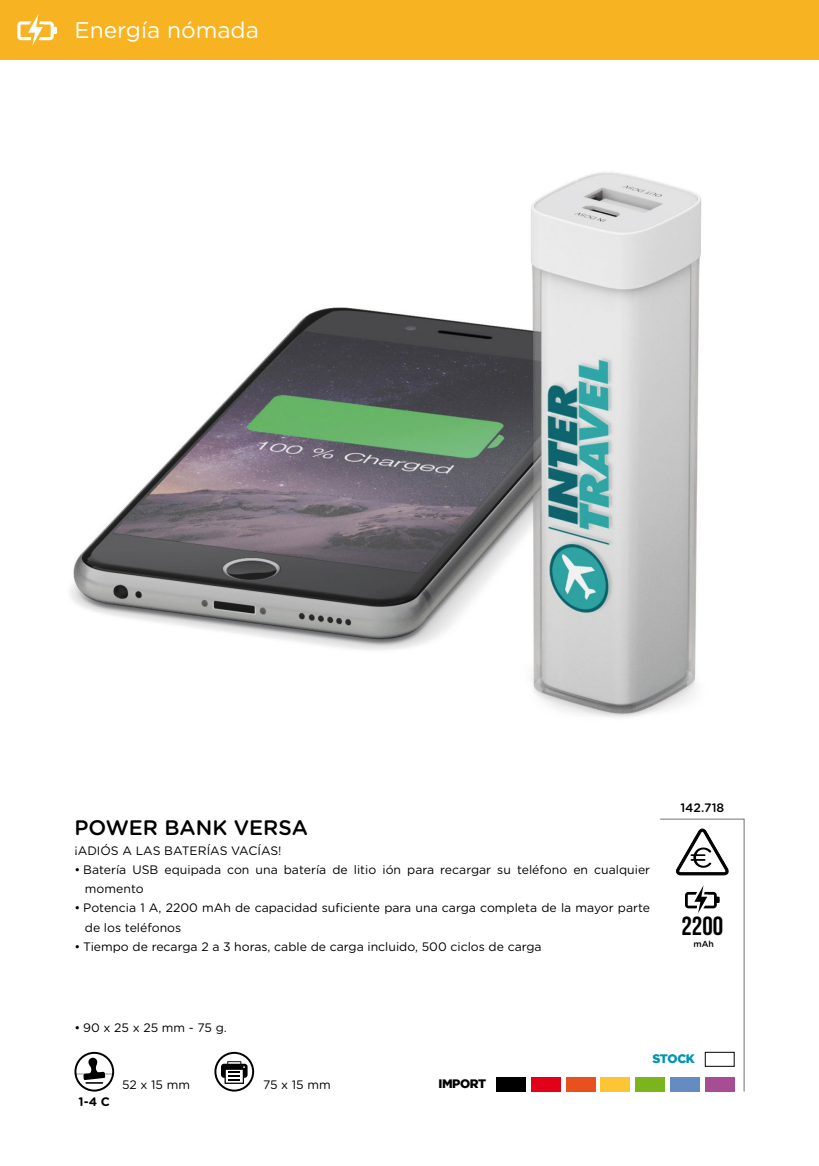
<style>
.page{position:relative;width:819px;height:1166px;background:#fff}
.page>*{position:absolute;margin:0;border:0;box-sizing:border-box;transform-origin:0 0}
.t1{font:26.25px "Bebas Neue";color:#000}
.t2{font:22.75px "Gotham Rounded";color:#fff}
.t3{font:500 21px "Gotham Rounded";color:#000}
.t4{font:12.25px/19.2px "Gotham Rounded";color:#000}
.t5{font:12.25px "Gotham Rounded";letter-spacing:.3em;color:#000}
.t6{font:500 12.25px "Gotham Rounded";color:#000}
.t7{font:900 12.25px "Gotham";letter-spacing:-.035em;color:#000}
.t8{font:900 12.25px "Gotham";letter-spacing:-.035em;color:#0093b4}
.t9{font:700 12.25px "Gotham Rounded";color:#000}
.t10{font:500 8.75px "Gotham Rounded";color:#000}
</style>
<div class="page">
<img style="left:70px;top:172px;width:632px;height:546px">
<div style="left:0;top:0;width:819px;height:60px;background:#f8b322"></div>
<svg style="left:17px;top:14px;width:40px;height:32px"></svg>
<svg style="left:659px;top:818px;width:86px;height:274px"></svg>
<div style="left:704px;top:1052px;width:30px;height:15px;background:#fff;border:1px solid #000"></div>
<div style="left:704px;top:1076px;width:30px;height:15px;background:#a64d94"></div>
<div style="left:496px;top:1076px;width:30px;height:15px;background:#000"></div>
<div style="left:531px;top:1076px;width:30px;height:15px;background:#e2001a"></div>
<div style="left:566px;top:1076px;width:29px;height:15px;background:#e8511e"></div>
<div style="left:600px;top:1076px;width:30px;height:15px;background:#fcc533"></div>
<div style="left:635px;top:1076px;width:30px;height:15px;background:#7ab51d"></div>
<div style="left:670px;top:1076px;width:29px;height:15px;background:#648cc3"></div>
<svg style="left:214px;top:1052px;width:40px;height:39px"></svg>
<svg style="left:74px;top:1052px;width:40px;height:39px"></svg>
<h2 class="t2" style="left:74px;top:15px;width:186px">Energía nómada</h2>
<h3 class="t3" style="left:74px;top:813px;width:235px">POWER BANK VERSA</h3>
<p class="t4" style="left:74px;top:840px;width:45px">¡Adiósalasbateríasvacías</p>
<p class="t4" style="left:278px;top:840px;width:5px">!</p>
<p class="t4" style="left:85px;top:859px;width:566px;text-indent:-11px">• Batería USB equipada con una batería de litio ión para recargar su teléfono en cualquier momento</p>
<p class="t4" style="left:85px;top:898px;width:566px;text-indent:-10px">• Potencia 1 A, 2200 mAh de capacidad suficiente para una carga completa de la mayor parte de los teléfonos</p>
<p class="t4" style="left:74px;top:936px;width:469px">• Tiempo de recarga 2 a 3 horas, cable de carga incluido, 500 ciclos de carga</p>
<p class="t5" style="left:74px;top:1019px;width:154px">• 90x25x25mm-75g.</p>
<p class="t6" style="left:680px;top:799px;width:45px">142.718</p>
<h1 class="t1" style="left:681px;top:912px;width:43px">2200</h1>
<p class="t10" style="left:693px;top:937px;width:22px">MAH</p>
<p class="t9" style="left:79px;top:1092px;width:33px">1-4 C</p>
<p class="t4" style="left:122px;top:1074px;width:69px">52 x 15 mm</p>
<p class="t4" style="left:263px;top:1074px;width:69px">75 x 15 mm</p>
<p class="t7" style="left:438px;top:1076px;width:49px">IMPORT</p>
<p class="t8" style="left:652px;top:1051px;width:44px">STOCK</p>
</div>
